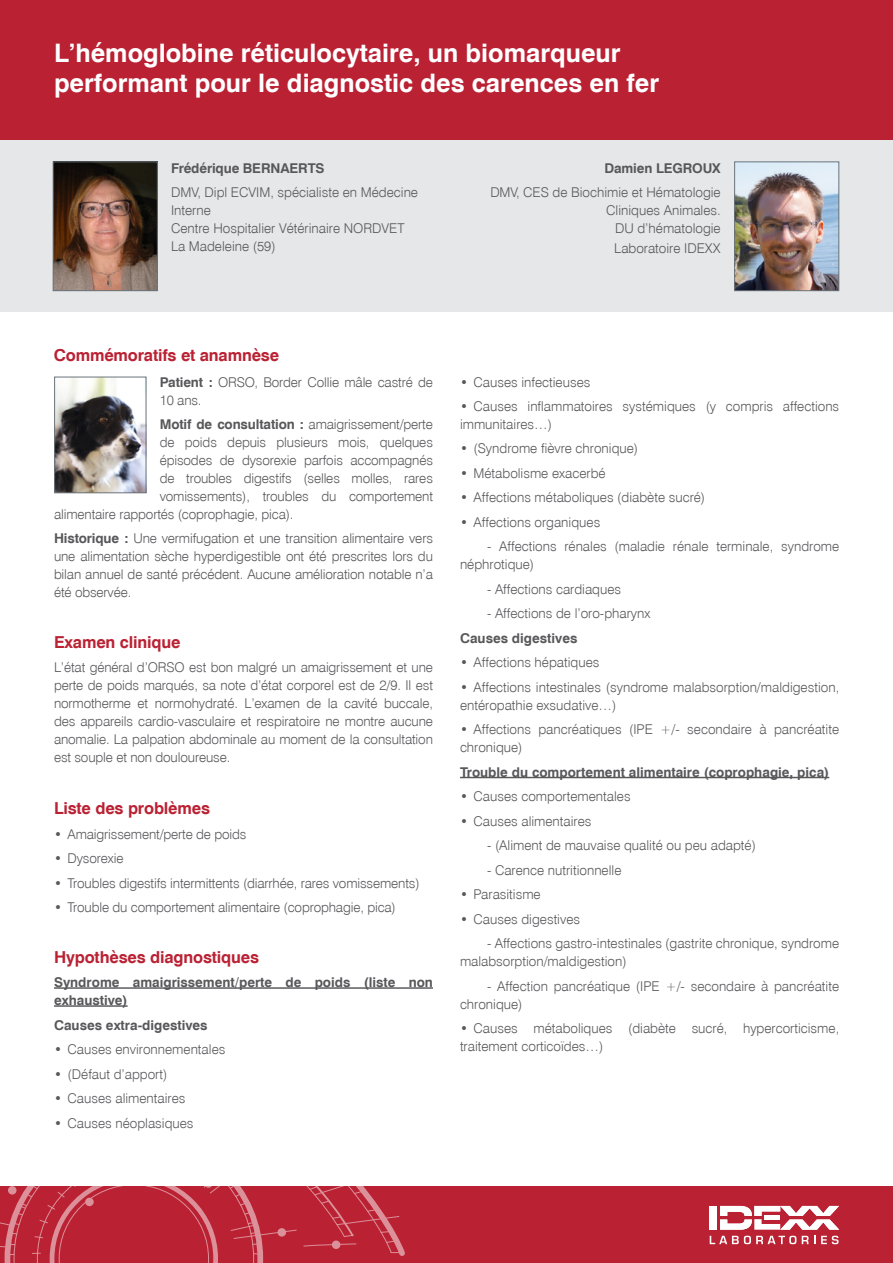
<style>
.page{position:relative;width:893px;height:1263px;background:#fff}
.page>*{position:absolute;margin:0;border:0;box-sizing:border-box;transform-origin:0 0}
.t1{font:700 25.5px/30.6px "Swiss 721 BT";color:#fff}
.t2{font:700 16.5px "Swiss 721 BT";letter-spacing:-.01em;color:#ba2234}
.t3{font:300 13.5px/18px "Swiss 721 BT";color:#58585b}
.t4{font:700 13.5px/18px "Swiss 721 BT";color:#58585b}
.s1{font-weight:700}
.s2{font-weight:300}
</style>
<div class="page">
<div style="left:0;top:0;width:893px;height:141px;background:#ba2234"></div>
<hr style="left:54px;top:987px;width:379px;height:2px;background:#58585b">
<hr style="left:54px;top:1005px;width:74px;height:2px;background:#58585b">
<img style="left:56px;top:379px;width:88px;height:112px">
<div style="left:54px;top:377px;width:92px;height:116px;border:1px solid #6a737b"></div>
<div style="left:0;top:1186px;width:893px;height:77px;background:#ba2234"></div>
<div style="left:709px;top:1206px;width:8px;height:24px;background:#fff"></div>
<svg style="left:710px;top:1236px;width:86px;height:8px"></svg>
<svg style="left:802px;top:1236px;width:6px;height:8px"></svg>
<svg style="left:814px;top:1236px;width:24px;height:8px"></svg>
<svg style="left:720px;top:1206px;width:119px;height:24px"></svg>
<svg style="left:0;top:1186px;width:405px;height:77px"></svg>
<svg style="left:85px;top:1198px;width:9px;height:8px"></svg>
<svg style="left:8px;top:1186px;width:9px;height:8px"></svg>
<div style="left:332px;top:1240px;width:8px;height:9px;background:#dc9099;border-radius:50%"></div>
<hr style="left:460px;top:777px;width:369px;height:1px;background:#58585b">
<div style="left:0;top:141px;width:893px;height:171px;background:#e6e7e8"></div>
<img style="left:736px;top:164px;width:101px;height:125px">
<div style="left:734px;top:162px;width:105px;height:129px;border:1px solid #6a737b"></div>
<img style="left:55px;top:164px;width:100px;height:125px">
<div style="left:53px;top:162px;width:104px;height:129px;border:1px solid #6a737b"></div>
<h1 class="t1" style="left:54px;top:37px;width:607px">L’hémoglobine réticulocytaire, un biomarqueur performant pour le diagnostic des carences en fer</h1>
<p class="t4" style="left:171px;top:159px;width:155px">Frédérique BERNAERTS</p>
<p class="t3" style="left:171px;top:183px;width:249px">DMV, Dipl ECVIM, spécialiste en Médecine<br>Interne<br>Centre Hospitalier Vétérinaire NORDVET<br>La Madeleine (59)</p>
<p class="t4" style="left:604px;top:159px;width:118px">Damien LEGROUX</p>
<p class="t3" style="left:490px;top:183px;width:232px;text-align:right">DMV, CES de Biochimie et Hématologie<br>Cliniques Animales.<br>DU d’hématologie</p>
<p class="t3" style="left:614px;top:239px;width:108px">Laboratoire IDEXX</p>
<p class="t2" style="left:54px;top:345px;width:227px">Commémoratifs et anamnèse</p>
<p class="t3" style="left:160px;top:373px;width:275px"><span class="s1">Patient :</span> ORSO, Border Collie mâle castré de<br>10 ans.</p>
<p class="t4" style="left:160px;top:415px;width:275px">Motif de consultation : <span class="s2">amaigrissement/perte</span></p>
<p class="t3" style="left:160px;top:433px;width:275px">de poids depuis plusieurs mois, quelques</p>
<p class="t3" style="left:160px;top:451px;width:275px">épisodes de dysorexie parfois accompagnés</p>
<p class="t3" style="left:160px;top:469px;width:275px">de troubles digestifs (selles molles, rares</p>
<p class="t3" style="left:160px;top:487px;width:275px">vomissements), troubles du comportement</p>
<p class="t3" style="left:54px;top:505px;width:241px">alimentaire rapportés (coprophagie, pica).</p>
<p class="t3" style="left:54px;top:530px;width:380px;text-align:justify"><span class="s1">Historique :</span> Une vermifugation et une transition alimentaire vers une alimentation sèche hyperdigestible ont été prescrites lors du bilan annuel de santé précédent. Aucune amélioration notable n’a été observée.</p>
<p class="t2" style="left:54px;top:632px;width:128px">Examen clinique</p>
<p class="t3" style="left:54px;top:658px;width:380px;text-align:justify">L’état général d’ORSO est bon malgré un amaigrissement et une perte de poids marqués, sa note d’état corporel est de 2/9. Il est normotherme et normohydraté. L’examen de la cavité buccale, des appareils cardio-vasculaire et respiratoire ne montre aucune anomalie. La palpation abdominale au moment de la consultation est souple et non douloureuse.</p>
<p class="t2" style="left:54px;top:798px;width:158px">Liste des problèmes</p>
<p class="t3" style="left:54px;top:825px;width:194px">• Amaigrissement/perte de poids</p>
<p class="t3" style="left:54px;top:849px;width:71px">• Dysorexie</p>
<p class="t3" style="left:54px;top:874px;width:367px">• Troubles digestifs intermittents (diarrhée, rares vomissements)</p>
<p class="t3" style="left:54px;top:898px;width:343px">• Trouble du comportement alimentaire (coprophagie, pica)</p>
<p class="t2" style="left:54px;top:947px;width:207px">Hypothèses diagnostiques</p>
<p class="t4" style="left:54px;top:973px;width:380px">Syndrome amaigrissement/perte de poids (liste non exhaustive)</p>
<p class="t4" style="left:54px;top:1016px;width:155px">Causes extra-digestives</p>
<p class="t3" style="left:54px;top:1040px;width:173px">• Causes environnementales</p>
<p class="t3" style="left:54px;top:1065px;width:115px">• (Défaut d’apport)</p>
<p class="t3" style="left:54px;top:1089px;width:133px">• Causes alimentaires</p>
<p class="t3" style="left:54px;top:1114px;width:141px">• Causes néoplasiques</p>
<p class="t3" style="left:460px;top:373px;width:132px">• Causes infectieuses</p>
<p class="t3" style="left:460px;top:397px;width:381px">• Causes inflammatoires systémiques (y compris affections immunitaires…)</p>
<p class="t3" style="left:460px;top:440px;width:180px">• (Syndrome fièvre chronique)</p>
<p class="t3" style="left:460px;top:464px;width:147px">• Métabolisme exacerbé</p>
<p class="t3" style="left:460px;top:488px;width:247px">• Affections métaboliques (diabète sucré)</p>
<p class="t3" style="left:460px;top:513px;width:142px">• Affections organiques</p>
<p class="t3" style="left:460px;top:537px;width:381px;text-indent:27px">- Affections rénales (maladie rénale terminale, syndrome néphrotique)</p>
<p class="t3" style="left:487px;top:580px;width:136px">- Affections cardiaques</p>
<p class="t3" style="left:487px;top:604px;width:165px">- Affections de l’oro-pharynx</p>
<p class="t4" style="left:460px;top:629px;width:119px">Causes digestives</p>
<p class="t3" style="left:460px;top:653px;width:141px">• Affections hépatiques</p>
<p class="t3" style="left:460px;top:678px;width:381px">• Affections intestinales (syndrome malabsorption/maldigestion, entéropathie exsudative…)</p>
<p class="t3" style="left:460px;top:720px;width:381px">• Affections pancréatiques (IPE +/- secondaire à pancréatite chronique)</p>
<p class="t4" style="left:460px;top:763px;width:371px">Trouble du comportement alimentaire (coprophagie, pica)</p>
<p class="t3" style="left:460px;top:787px;width:172px">• Causes comportementales</p>
<p class="t3" style="left:460px;top:812px;width:133px">• Causes alimentaires</p>
<p class="t3" style="left:487px;top:836px;width:271px">- (Aliment de mauvaise qualité ou peu adapté)</p>
<p class="t3" style="left:487px;top:861px;width:136px">- Carence nutritionnelle</p>
<p class="t3" style="left:460px;top:885px;width:82px">• Parasitisme</p>
<p class="t3" style="left:460px;top:910px;width:122px">• Causes digestives</p>
<p class="t3" style="left:460px;top:934px;width:381px;text-indent:27px">- Affections gastro-intestinales (gastrite chronique, syndrome malabsorption/maldigestion)</p>
<p class="t3" style="left:460px;top:977px;width:381px;text-indent:27px">- Affection pancréatique (IPE +/- secondaire à pancréatite chronique)</p>
<p class="t3" style="left:460px;top:1019px;width:381px">• Causes métaboliques (diabète sucré, hypercorticisme, traitement corticoïdes…)</p>
</div>
